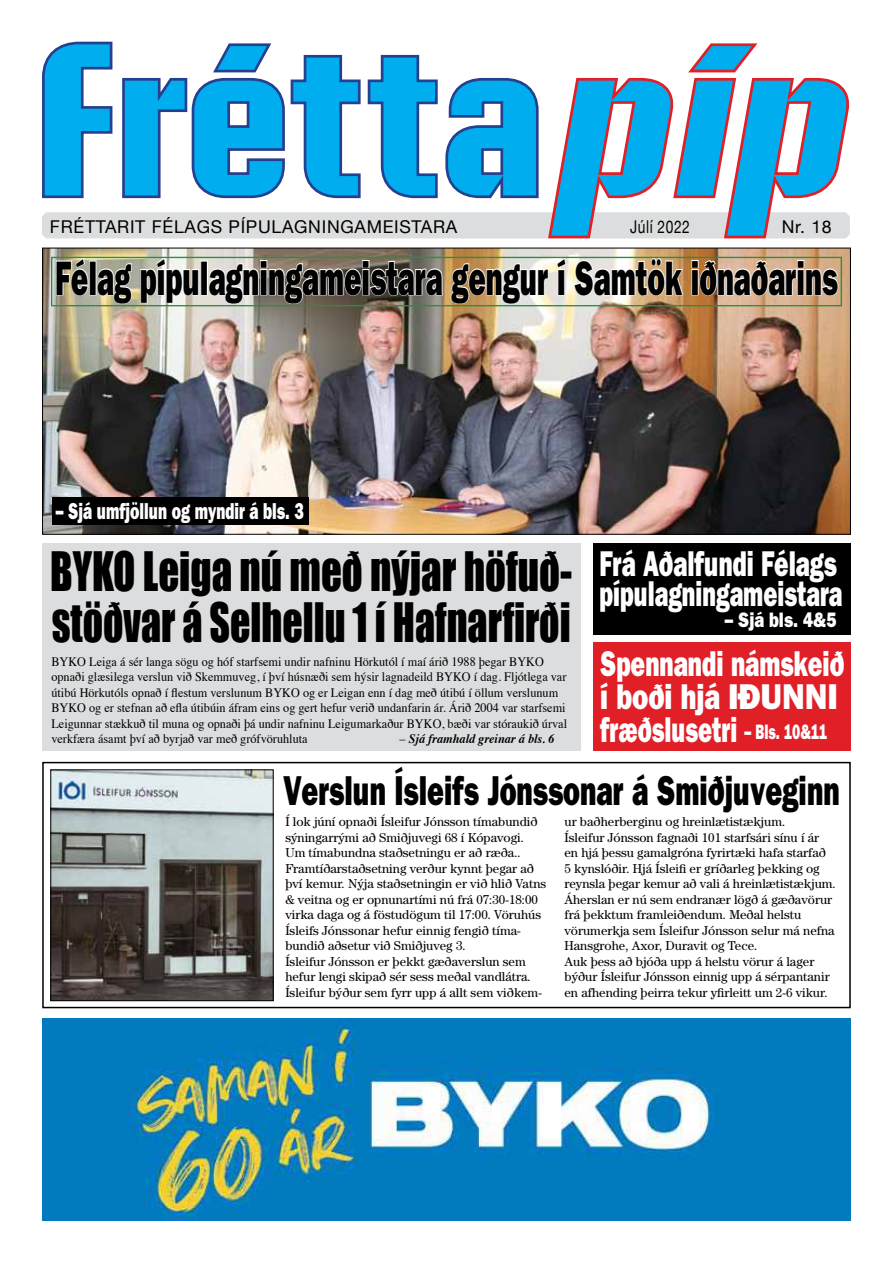
<style>
.page{position:relative;width:893px;height:1263px;background:#fff}
.page>*{position:absolute;margin:0;border:0;box-sizing:border-box;transform-origin:0 0}
.t1{font:700 195.15px "Briem Akademi Std";color:#00aeef}
.t2{font:49.95px/50.8px "Impact";color:#000;scale:.82 1}
.t3{font:800 48.6px "Franklin Gothic";color:#000;scale:.6 1}
.t4{font:800 42px "Franklin Gothic";color:#000;scale:.67 1}
.t5{font:800 36px/33px "Franklin Gothic";color:#fff;scale:.68 1}
.t6{font:800 36px/30px "Franklin Gothic";color:#fff;scale:.67 1}
.t7{font:800 23.1px "Franklin Gothic";color:#fff;scale:.67 1}
.t8{font:800 21px "Franklin Gothic";color:#fff;scale:.8 1}
.t9{font:17.7px "Helvetica Neue";letter-spacing:.04em;color:#000}
.t10{font:17.7px "Helvetica Neue";letter-spacing:.04em;color:#000;scale:.78 1}
.t11{font:12.9px/15.5px "Century Std";color:#000}
.t12{font:12.9px/15.5px "Times";color:#000;scale:.95 1}
.t13{font:italic 700 12.9px "Times";color:#000;scale:.95 1}
.s1{font-size:213.9px}
.s2{font-style:italic}
.s3{font-weight:400;font-style:normal}
.s4{font-size:21px}
</style>
<div class="page">
<div style="left:42px;top:762px;width:809px;height:246px;border:2px solid #000"></div>
<div style="left:593px;top:543px;width:257px;height:91px;background:#000"></div>
<div style="left:593px;top:642px;width:257px;height:108px;background:#e11f27"></div>
<svg style="left:42px;top:41px;width:808px;height:198px"></svg>
<img style="left:43px;top:1019px;width:807px;height:201px">
<div style="left:43px;top:543px;width:538px;height:208px;background:#dcddde"></div>
<img style="left:52px;top:771px;width:220px;height:228px">
<div style="left:50px;top:769px;width:224px;height:232px;border:1px solid #000"></div>
<img style="left:44px;top:250px;width:805px;height:283px">
<svg style="left:55px;top:256px;width:34px;height:41px"></svg>
<div style="left:89px;top:260px;width:7px;height:35px;border:1px solid #fff"></div>
<svg style="left:96px;top:262px;width:37px;height:42px;background:#cac7b3"></svg>
<svg style="left:140px;top:256px;width:60px;height:48px"></svg>
<div style="left:201px;top:260px;width:7px;height:35px;border:1px solid #fff"></div>
<svg style="left:208px;top:259px;width:236px;height:45px;background:#9f9890"></svg>
<svg style="left:450px;top:262px;width:100px;height:42px"></svg>
<svg style="left:556px;top:256px;width:11px;height:40px"></svg>
<svg style="left:573px;top:259px;width:111px;height:38px"></svg>
<svg style="left:691px;top:259px;width:148px;height:38px;background:#ddbda2"></svg>
<div style="left:51px;top:257px;width:791px;height:49px;border:1px solid #239343"></div>
<div style="left:53px;top:498px;width:256px;height:27px;background:#000"></div>
<h1 class="t1" style="left:34px;top:17px;width:847px"><span class="s1">F</span>rétta<span class="s2">píp</span></h1>
<h3 class="t9" style="left:50px;top:216px;width:409px">FRÉTTARIT FÉLAGS PÍPULAGNINGAMEISTARA</h3>
<h3 class="t10" style="left:630px;top:216px;width:78px">Júlí 2022</h3>
<h3 class="t9" style="left:782px;top:216px;width:51px">Nr. 18</h3>
<h3 class="t3" style="left:55px;top:249px;width:1306px">Félag pípulagningameistara gengur í Samtök iðnaðarins</h3>
<h3 class="t7" style="left:56px;top:497px;width:372px">– Sjá umfjöllun og myndir á bls. 3</h3>
<h2 class="t2" style="left:50px;top:545px;width:638px">BYKO Leiga nú með nýjar höfuð&shy;stöðvar á Selhellu 1 í Hafnarfirði</h2>
<p class="t12" style="left:51px;top:652px;width:544px">BYKO Leiga á sér langa sögu og hóf starfsemi undir nafninu Hörkutól í maí árið 1988 þegar BYKO opnaði glæsilega verslun við Skemmuveg, í því húsnæði sem hýsir lagnadeild BYKO í dag. Fljótlega var útibú Hörkutóls opnað í flestum verslunum BYKO og er Leigan enn í dag með útibú í öllum verslunum BYKO og er stefnan að efla útibúin áfram eins og gert hefur verið undanfarin ár. Árið 2004 var starfsemi Leigunnar stækkuð til muna og opnaði þá undir nafninu Leigumarkaður BYKO, bæði var stóraukið úrval verkfæra ásamt því að byrjað var með grófvöruhluta</p>
<p class="t13" style="left:400px;top:727px;width:165px"><span class="s3">–</span> Sjá framhald greinar á bls. 6</p>
<h3 class="t6" style="left:600px;top:548px;width:364px">Frá Aðalfundi Félags pípulagningameistara</h3>
<h3 class="t8" style="left:725px;top:607px;width:141px">– Sjá bls. 4&amp;5</h3>
<h3 class="t5" style="left:600px;top:647px;width:361px">Spennandi námskeið í boði hjá IÐUNNI fræðslusetri <span class="s4">– Bls. 10&amp;11</span></h3>
<h3 class="t4" style="left:283px;top:766px;width:832px">Verslun Ísleifs Jónssonar á Smiðjuveginn</h3>
<p class="t11" style="left:285px;top:814px;width:262px">Í lok júní opnaði Ísleifur Jónsson tímabundið sýningarrými að Smiðjuvegi 68 í Kópavogi.<br>Um tímabundna staðsetningu er að ræða..<br>Framtíðarstaðsetning verður kynnt þegar að því kemur. Nýja staðsetningin er við hlið Vatns &amp; veitna og er opnunartími nú frá 07:30-18:00 virka daga og á föstudögum til 17:00. Vöruhús Ísleifs Jónssonar hefur einnig fengið tíma&shy;bundið aðsetur við Smiðjuveg 3.<br>Ísleifur Jónsson er þekkt gæðaverslun sem hefur lengi skipað sér sess meðal vandlátra.<br>Ísleifur býður sem fyrr upp á allt sem viðkem-</p>
<p class="t11" style="left:564px;top:814px;width:273px">ur baðherberginu og hreinlætistækjum.<br>Ísleifur Jónsson fagnaði 101 starfsári sínu í ár en hjá þessu gamalgróna fyrirtæki hafa starfað<br>5 kynslóðir. Hjá Ísleifi er gríðarleg þekking og reynsla þegar kemur að vali á hreinlætistækjum.<br>Áherslan er nú sem endranær lögð á gæðavörur frá þekktum framleiðendum. Meðal helstu vörumerkja sem Ísleifur Jónsson selur má nefna Hansgrohe, Axor, Duravit og Tece.<br>Auk þess að bjóða upp á helstu vörur á lager býður Ísleifur Jónsson einnig upp á sérpantanir en afhending þeirra tekur yfirleitt um 2-6 vikur.</p>
</div>
